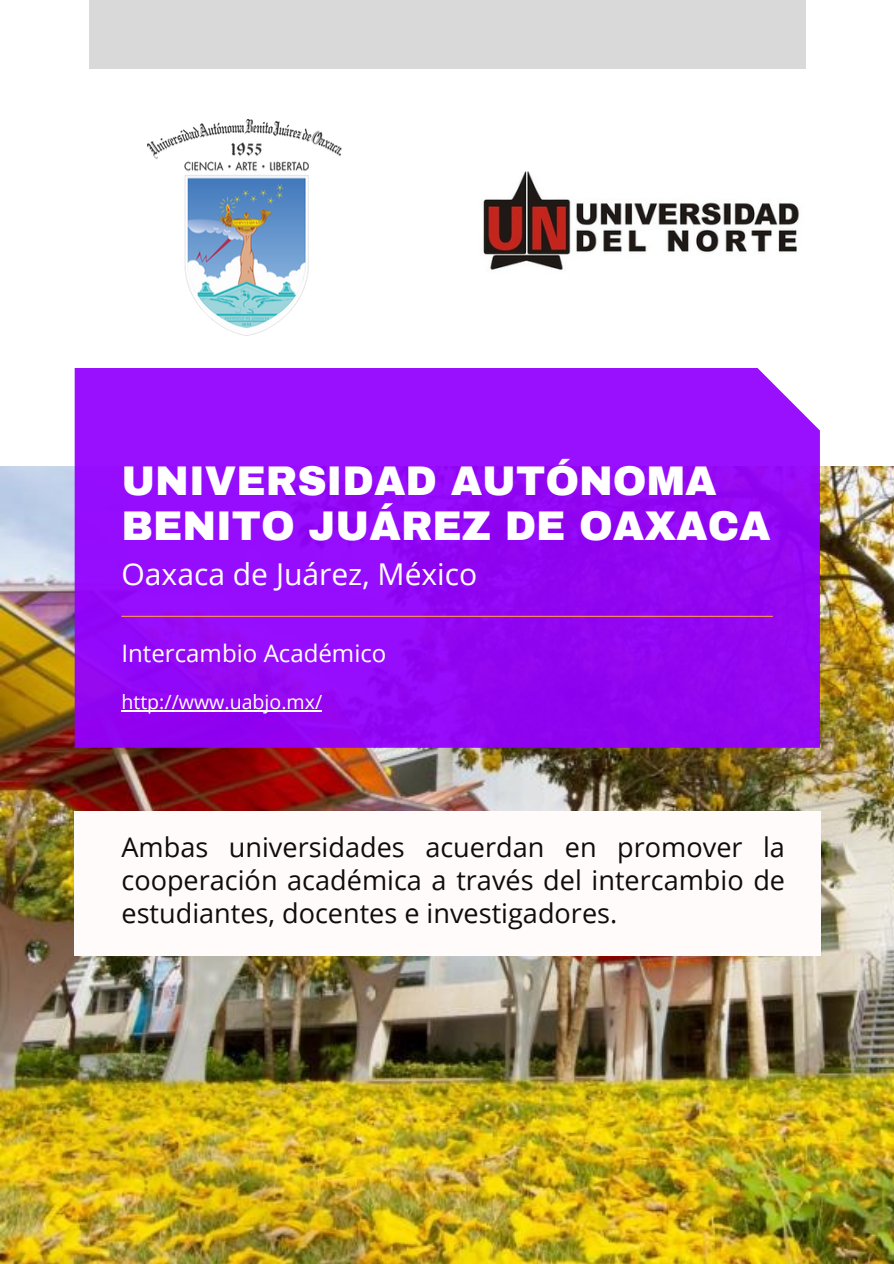
<style>
.page{position:relative;width:894px;height:1264px;background:#fff}
.page>*{position:absolute;margin:0;border:0;box-sizing:border-box;transform-origin:0 0}
.t1{font:900 40.5px/45px "Archivo";color:#fff}
.t2{font:30px "Open Sans";color:#fff}
.t3{font:27px/32.7px "Open Sans";color:#100c0a;text-align:justify}
.t4{font:24px "Open Sans";color:#fff}
.t5{font:19.5px "Open Sans";color:#fff}
</style>
<div class="page">
<img style="left:0;top:467px;width:893px;height:796px">
<div style="left:89px;top:0;width:717px;height:69px;background:#d9d9d9"></div>
<img style="left:483px;top:171px;width:317px;height:99px">
<div style="left:75px;top:811px;width:745px;height:144px;background:#fffbfb"></div>
<svg style="left:75px;top:368px;width:744px;height:379px;background:#950bf7"></svg>
<hr style="left:121px;top:615px;width:651px;height:2px;background:#ff914d">
<img style="left:148px;top:119px;width:193px;height:216px">
<hr style="left:121px;top:710px;width:201px;height:1px;background:#fff">
<p class="t1" style="left:121px;top:459px;width:650px">UNIVERSIDAD AUTÓNOMA<br>BENITO JUÁREZ DE OAXACA</p>
<p class="t2" style="left:121px;top:552px;width:357px">Oaxaca de Juárez, México</p>
<p class="t4" style="left:121px;top:636px;width:266px">Intercambio Académico</p>
<p class="t5" style="left:121px;top:688px;width:202px">http://www.uabjo.mx/</p>
<p class="t3" style="left:121px;top:830px;width:665px">Ambas universidades acuerdan en promover la cooperación académica a través del intercambio de estudiantes, docentes e investigadores.</p>
</div>
